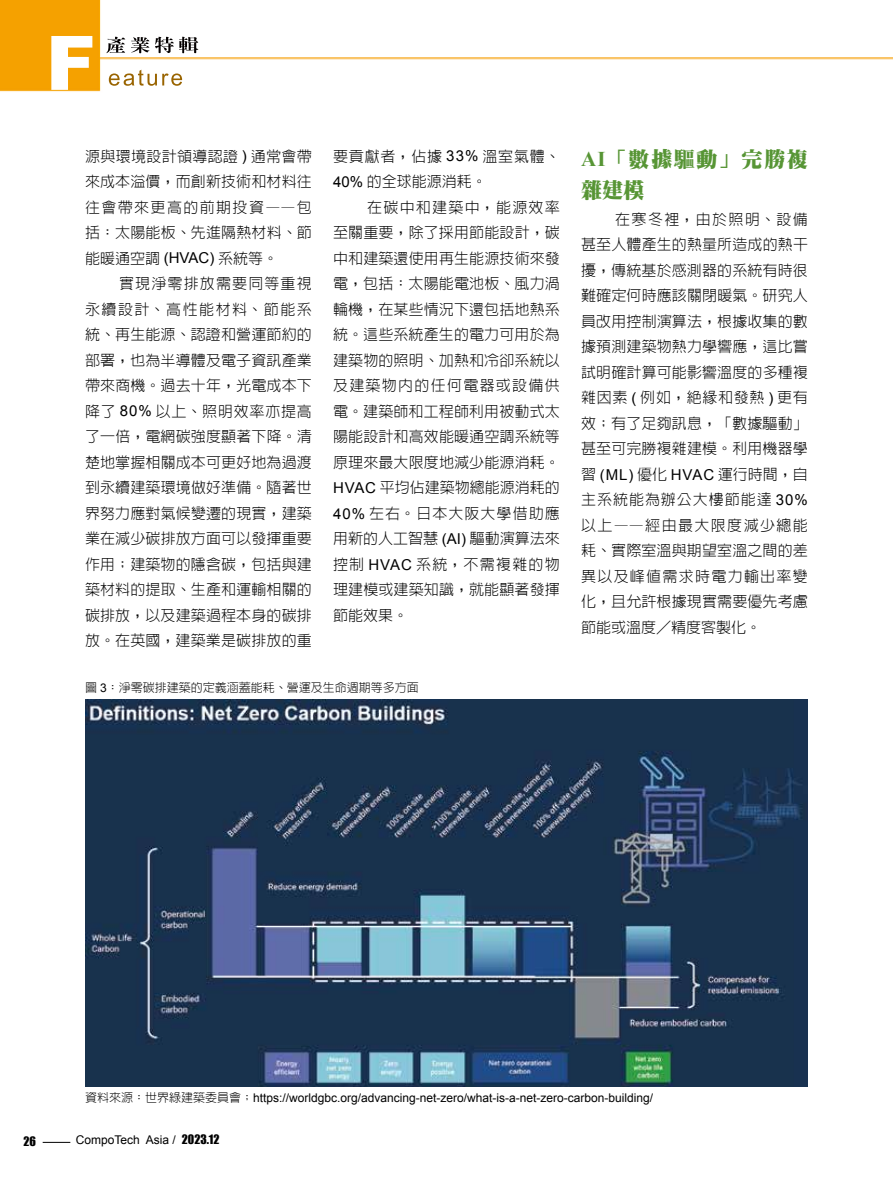
<style>
.page{position:relative;width:893px;height:1191px;background:#fff}
.page>*{position:absolute;margin:0;border:0;box-sizing:border-box;transform-origin:0 0}
.t1{font:900 21px/31.5px "Inn Ming";letter-spacing:.08em;color:#579535}
.t2{font:300 15px/25.5px "Lin Gothic";letter-spacing:.01em;color:#000;text-align:justify}
.t3{font:300 15px/25.5px "Lin Gothic";letter-spacing:.055em;color:#000}
.t4{font:12px "Arial";color:#000}
.t5{font:300 12px "Lin Gothic";color:#000}
.t6{font:12px "Impact";color:#000}
.s1{font-family:"Arial";font-weight:400}
.s2{font-family:"Times New Roman";font-weight:700}
.s3{font-family:"Lin Gothic";font-weight:300}
.s4{font-family:"Impact"}
</style>
<div class="page">
<img style="left:0;top:0;width:893px;height:92px">
<img style="left:109px;top:70px;width:73px;height:16px">
<img style="left:108px;top:37px;width:80px;height:16px">
<img style="left:51px;top:36px;width:41px;height:54px">
<svg style="left:43px;top:1142px;width:27px;height:1px"></svg>
<img style="left:85px;top:699px;width:723px;height:387px">
<p class="t2" style="left:85px;top:143px;width:228px">源與環境設計領導認證 <span class="s1">)</span> 通常會帶來成本溢價，而創新技術和材料往往會帶來更高的前期投資——包括：太陽能板、先進隔熱材料、節能暖通空調 <span class="s1">(HVAC)</span> 系統等。</p>
<p class="t2" style="left:85px;top:271px;width:228px;text-indent:34px">實現淨零排放需要同等重視永續設計、高性能材料、節能系統、再生能源、認證和營運節約的部署，也為半導體及電子資訊產業帶來商機。過去十年，光電成本下降了 <span class="s1">80%</span> 以上、照明效率亦提高了一倍，電網碳強度顯著下降。清楚地掌握相關成本可更好地為過渡到永續建築環境做好準備。隨著世界努力應對氣候變遷的現實，建築業在減少碳排放方面可以發揮重要作用；建築物的隱含碳，包括與建築材料的提取、生產和運輸相關的碳排放，以及建築過程本身的碳排放。在英國，建築業是碳排放的重</p>
<p class="t3" style="left:333px;top:143px;width:228px">要貢獻者，佔據 <span class="s1">33%</span> 溫室氣體、<br><span class="s1">40%</span> 的全球能源消耗。</p>
<p class="t2" style="left:333px;top:194px;width:228px;text-indent:34px">在碳中和建築中，能源效率至關重要，除了採用節能設計，碳中和建築還使用再生能源技術來發電，包括：太陽能電池板、風力渦輪機，在某些情況下還包括地熱系統。這些系統產生的電力可用於為建築物的照明、加熱和冷卻系統以及建築物內的任何電器或設備供電。建築師和工程師利用被動式太陽能設計和高效能暖通空調系統等原理來最大限度地減少能源消耗。<span class="s1">HVAC</span> 平均佔建築物總能源消耗的<span class="s1">40%</span> 左右。日本大阪大學借助應用新的人工智慧 <span class="s1">(AI)</span> 驅動演算法來控制 <span class="s1">HVAC</span> 系統，不需複雜的物理建模或建築知識，就能顯著發揮節能效果。</p>
<p class="t5" style="left:85px;top:681px;width:335px">圖 <span class="s1">3</span>：淨零碳排建築的定義涵蓋能耗、營運及生命週期等多方面</p>
<h1 class="t1" style="left:581px;top:143px;width:228px"><span class="s2">AI</span>「數據驅動」完勝複雜建模</h1>
<p class="t2" style="left:581px;top:206px;width:228px;text-indent:34px">在寒冬裡，由於照明、設備甚至人體產生的熱量所造成的熱干擾，傳統基於感測器的系統有時很難確定何時應該關閉暖氣。研究人員改用控制演算法，根據收集的數據預測建築物熱力學響應，這比嘗試明確計算可能影響溫度的多種複雜因素 <span class="s1">(</span> 例如，絕緣和發熱 <span class="s1">)</span> 更有效；有了足夠訊息，「數據驅動」甚至可完勝複雜建模。利用機器學習 <span class="s1">(ML)</span> 優化 <span class="s1">HVAC</span> 運行時間，自主系統能為辦公大樓節能達 <span class="s1">30%</span>以上——經由最大限度減少總能耗、實際室溫與期望室溫之間的差異以及峰值需求時電力輸出率變化，且允許根據現實需要優先考慮節能或溫度／精度客製化。</p>
<p class="t4" style="left:85px;top:1089px;width:570px"><span class="s3">資料來源：世界綠建築委員會；</span>https://worldgbc.org/advancing-net-zero/what-is-a-net-zero-carbon-building/</p>
<p class="t6" style="left:24px;top:1132px;width:14px">26</p>
<p class="t4" style="left:76px;top:1131px;width:145px">CompoTech Asia / <span class="s4">2023.12</span></p>
</div>
